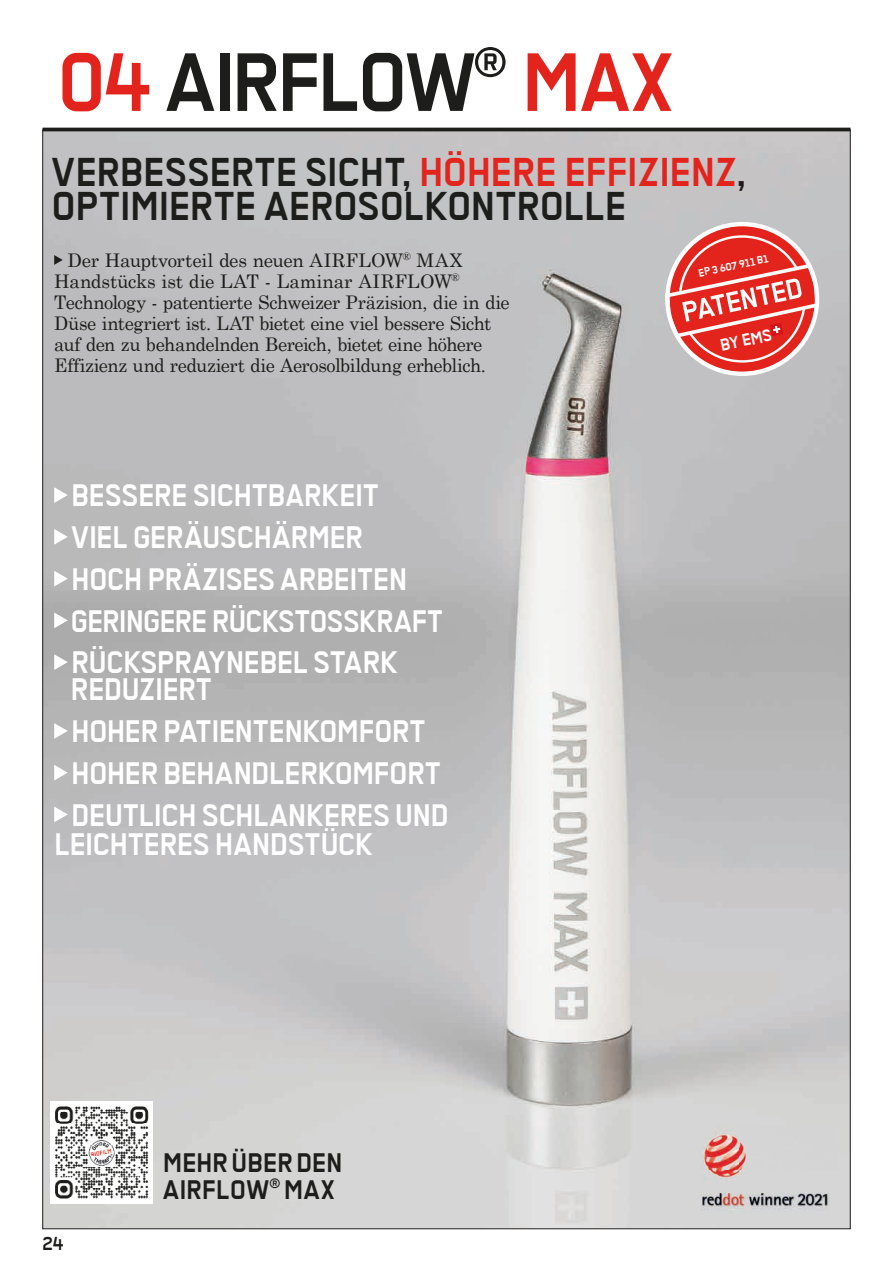
<style>
.page{position:relative;width:893px;height:1263px;background:#fff}
.page>*{position:absolute;margin:0;border:0;box-sizing:border-box;transform-origin:0 0}
.t1{font:700 93px "Transbold Neue Euro";letter-spacing:-.015em;color:#1d1d1b}
.t2{font:700 45px/34.5px "Transbold Neue Euro";letter-spacing:.015em;color:#1d1d1b}
.t3{font:700 34.8px/41.7px "Transbold Neue Euro";color:#fff}
.t4{font:700 30px/27px "Transbold Neue Euro";letter-spacing:.005em;color:#1d1d1b}
.t5{font:700 21px "Transbold Neue Euro";color:#1d1d1b}
.t6{font:18.75px/21px "Century Schoolbook";letter-spacing:-.025em;color:#1d1d1b}
.t7{font:700 18.75px "Transbold Neue Euro";color:#fff}
.t8{font:700 12px "Transbold Neue Euro";color:#fff}
.s1{color:#e3241d}
</style>
<div class="page">
<img style="left:45px;top:131px;width:803px;height:1096px">
<svg style="left:669px;top:225px;width:147px;height:147px;background:#e6403a"></svg>
<svg style="left:663px;top:262px;width:158px;height:78px"></svg>
<img style="left:690px;top:1127px;width:149px;height:87px">
<img style="left:50px;top:1101px;width:102px;height:102px">
<svg style="left:54px;top:255px;width:9px;height:10px"></svg>
<svg style="left:54px;top:487px;width:14px;height:16px"></svg>
<svg style="left:54px;top:529px;width:14px;height:16px"></svg>
<svg style="left:54px;top:571px;width:14px;height:15px"></svg>
<svg style="left:54px;top:612px;width:14px;height:16px"></svg>
<svg style="left:54px;top:654px;width:14px;height:16px"></svg>
<svg style="left:54px;top:723px;width:14px;height:16px"></svg>
<svg style="left:54px;top:765px;width:14px;height:15px"></svg>
<svg style="left:54px;top:807px;width:14px;height:15px"></svg>
<hr style="left:43px;top:128px;width:807px;height:3px;background:#1d1d1b">
<h1 class="t1" style="left:58px;top:32px;width:616px"><span class="s1">04</span> AIRFLOW<sup>®</sup> <span class="s1">MAX</span></h1>
<h2 class="t2" style="left:52px;top:155px;width:695px">VERBESSERTE SICHT, <span class="s1">HÖHERE EFFIZIENZ</span>,<br>OPTIMIERTE AEROSOLKONTROLLE</h2>
<p class="t6" style="left:54px;top:248px;width:457px;text-indent:13px">Der Hauptvorteil des neuen AIRFLOW<sup>®</sup> MAX Handstücks ist die LAT - Laminar AIRFLOW<sup>® </sup>Technology - patentierte Schweizer Präzision, die in die Düse integriert ist. LAT bietet eine viel bessere Sicht auf den zu behandelnden Bereich, bietet eine höhere Effizienz und reduziert die Aerosolbildung erheblich.</p>
<p class="t8" style="left:697px;top:267px;width:73px;rotate:-12deg">EP 3 607 911 B1</p>
<p class="t7" style="left:718px;top:335px;width:53px;rotate:-12deg">BY EMS</p>
<h3 class="t3" style="left:71px;top:475px;width:373px">BESSERE SICHTBARKEIT<br>VIEL GERÄUSCHÄRMER<br>HOCH PRÄZISES ARBEITEN<br>GERINGERE RÜCKSTOSSKRAFT<br>RÜCKSPRAYNEBEL STARK</h3>
<h3 class="t3" style="left:71px;top:669px;width:379px">REDUZIERT<br>HOHER PATIENTENKOMFORT<br>HOHER BEHANDLERKOMFORT<br>DEUTLICH SCHLANKERES UND</h3>
<h3 class="t3" style="left:54px;top:824px;width:320px">LEICHTERES HANDSTÜCK</h3>
<p class="t5" style="left:43px;top:1232px;width:23px">24</p>
<h3 class="t4" style="left:163px;top:1150px;width:180px">MEHR ÜBER DEN<br>AIRFLOW<sup>®</sup> MAX</h3>
</div>
